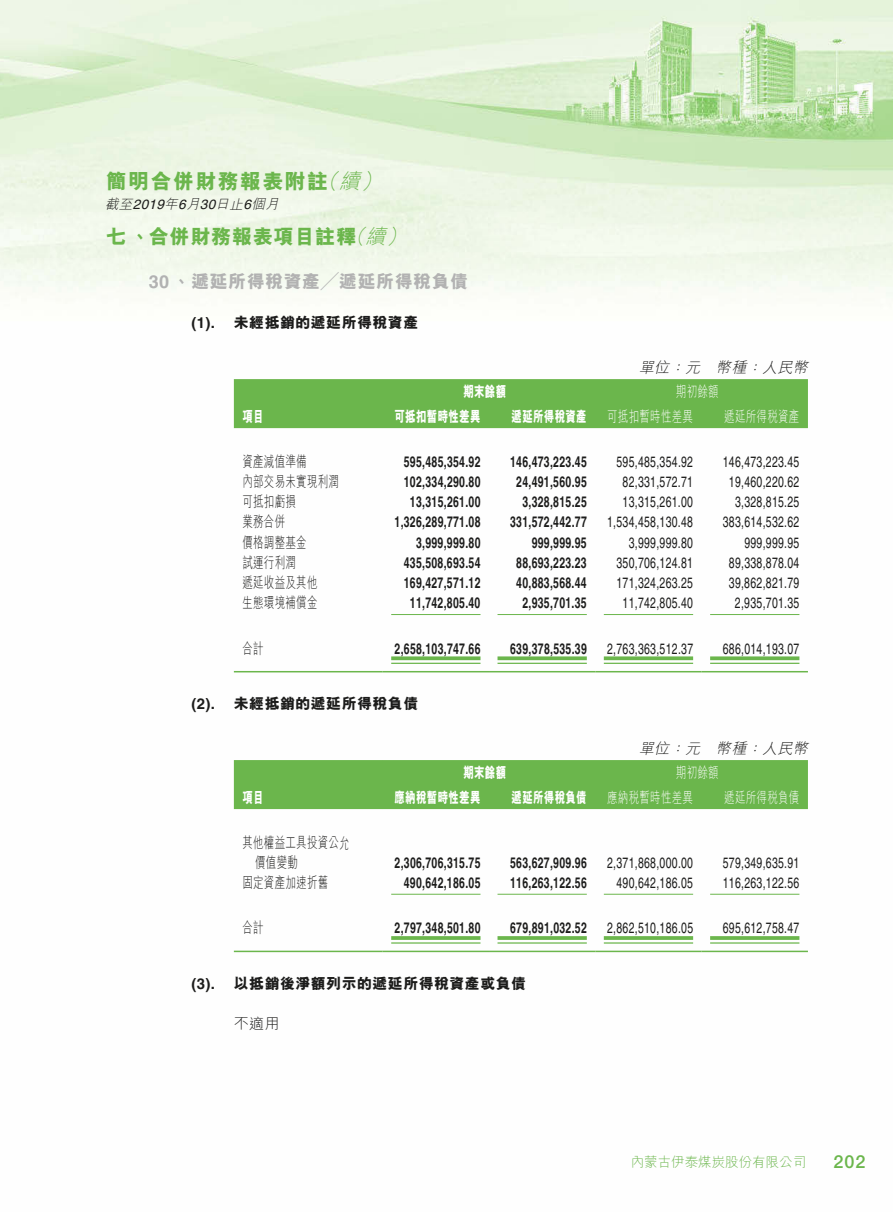
<style>
.page{position:relative;width:893px;height:1212px;background:#fff}
.page>*{position:absolute;margin:0;border:0;box-sizing:border-box;transform-origin:0 0}
.t1{font:800 21px "M Hei HK";letter-spacing:.06em;color:#6bb64c}
.t2{font:800 20.25px "M Hei HK";letter-spacing:.025em;color:#6bb64c}
.t3{font:800 18px "M Hei HK";letter-spacing:.025em;color:#b2b2b2}
.t4{font:500 18px "Helvetica Neue LT Std";color:#6bb64c}
.t5{font:700 15px "Helvetica LT Std";letter-spacing:.025em;color:#1c1c1b;scale:.7 1}
.t6{font:15px "Helvetica LT Std";letter-spacing:.025em;color:#1c1c1b;scale:.7 1}
.t7{font:300 15px/20.2px "M Hei HK";letter-spacing:.025em;color:#1c1c1b;scale:.7 1}
.t8{font:800 15px "M Hei HK";letter-spacing:.025em;color:#1c1c1b}
.t9{font:800 15px "M Hei HK";letter-spacing:.025em;color:#fff;scale:.7 1}
.t10{font:300 15px "M Hei HK";letter-spacing:.025em;color:#fff;scale:.7 1}
.t11{font:italic 300 15px "M Hei HK";color:#1c1c1b}
.t12{font:700 15px "Helvetica LT Std";letter-spacing:.025em;color:#1c1c1b}
.t13{font:300 15px "M Hei HK";letter-spacing:.025em;color:#1c1c1b}
.t14{font:italic 300 13.5px "M Hei HK";color:#1c1c1b}
.t15{font:300 13.5px "M Hei HK";color:#6bb64c}
.s1{font-weight:300;font-style:italic}
.s2{font-family:"Helvetica LT Std";font-weight:400}
.s3{font-family:"Helvetica LT Std";font-weight:700}
</style>
<div class="page">
<img style="left:0;top:0;width:893px;height:953px">
<div style="left:234px;top:379px;width:574px;height:49px;background:#6bb64c"></div>
<hr style="left:391px;top:614px;width:89px;height:1px;background:#6bb64c">
<hr style="left:497px;top:614px;width:90px;height:1px;background:#6bb64c">
<hr style="left:604px;top:614px;width:89px;height:1px;background:#6bb64c">
<hr style="left:710px;top:614px;width:89px;height:1px;background:#6bb64c">
<svg style="left:391px;top:656px;width:89px;height:4px"></svg>
<hr style="left:391px;top:663px;width:89px;height:1px;background:#6bb64c">
<svg style="left:497px;top:656px;width:90px;height:4px"></svg>
<hr style="left:497px;top:663px;width:90px;height:1px;background:#6bb64c">
<svg style="left:604px;top:656px;width:89px;height:4px"></svg>
<hr style="left:604px;top:663px;width:89px;height:1px;background:#6bb64c">
<svg style="left:710px;top:656px;width:89px;height:4px"></svg>
<hr style="left:710px;top:663px;width:89px;height:1px;background:#6bb64c">
<hr style="left:234px;top:671px;width:149px;height:1px;background:#6bb64c">
<hr style="left:383px;top:671px;width:106px;height:1px;background:#6bb64c">
<hr style="left:489px;top:671px;width:106px;height:1px;background:#6bb64c">
<hr style="left:595px;top:671px;width:107px;height:1px;background:#6bb64c">
<hr style="left:702px;top:671px;width:106px;height:1px;background:#6bb64c">
<div style="left:234px;top:760px;width:574px;height:49px;background:#6bb64c"></div>
<hr style="left:391px;top:894px;width:89px;height:1px;background:#6bb64c">
<hr style="left:497px;top:894px;width:90px;height:1px;background:#6bb64c">
<hr style="left:604px;top:894px;width:89px;height:1px;background:#6bb64c">
<hr style="left:710px;top:894px;width:89px;height:1px;background:#6bb64c">
<svg style="left:391px;top:936px;width:89px;height:4px"></svg>
<hr style="left:391px;top:942px;width:89px;height:1px;background:#6bb64c">
<svg style="left:497px;top:936px;width:90px;height:4px"></svg>
<hr style="left:497px;top:942px;width:90px;height:1px;background:#6bb64c">
<svg style="left:604px;top:936px;width:89px;height:4px"></svg>
<hr style="left:604px;top:942px;width:89px;height:1px;background:#6bb64c">
<svg style="left:710px;top:936px;width:89px;height:4px"></svg>
<hr style="left:710px;top:942px;width:89px;height:1px;background:#6bb64c">
<hr style="left:234px;top:951px;width:149px;height:1px;background:#6bb64c">
<hr style="left:383px;top:951px;width:106px;height:1px;background:#6bb64c">
<hr style="left:489px;top:951px;width:106px;height:1px;background:#6bb64c">
<hr style="left:595px;top:951px;width:107px;height:1px;background:#6bb64c">
<hr style="left:702px;top:951px;width:106px;height:1px;background:#6bb64c">
<h1 class="t1" style="left:106px;top:167px;width:284px">簡明合併財務報表附註<span class="s1">（續）</span></h1>
<p class="t14" style="left:105px;top:195px;width:179px">截至<span class="s2">2019</span>年<span class="s2">6</span>月<span class="s2">30</span>日止<span class="s2">6</span>個月</p>
<h2 class="t2" style="left:106px;top:223px;width:308px">七、合併財務報表項目註釋<span class="s1">（續）</span></h2>
<p class="t3" style="left:149px;top:269px;width:321px"><span class="s3">30</span>、遞延所得稅資產╱遞延所得稅負債</p>
<p class="t12" style="left:191px;top:314px;width:25px">(1).</p>
<p class="t8" style="left:234px;top:313px;width:186px">未經抵銷的遞延所得稅資產</p>
<p class="t11" style="left:639px;top:357px;width:175px">單位：元 幣種：人民幣</p>
<p class="t9" style="left:463px;top:382px;width:63px">期末餘額</p>
<p class="t10" style="left:676px;top:381px;width:63px">期初餘額</p>
<p class="t9" style="left:242px;top:406px;width:32px">項目</p>
<p class="t9" style="left:394px;top:406px;width:124px">可抵扣暫時性差異</p>
<p class="t9" style="left:512px;top:406px;width:109px">遞延所得稅資產</p>
<p class="t10" style="left:607px;top:406px;width:124px">可抵扣暫時性差異</p>
<p class="t10" style="left:724px;top:406px;width:109px">遞延所得稅資產</p>
<p class="t7" style="left:242px;top:450px;width:94px">資產減值準備</p>
<p class="t5" style="left:404px;top:452px;width:111px">595,485,354.92</p>
<p class="t5" style="left:510px;top:452px;width:111px">146,473,223.45</p>
<p class="t6" style="left:616px;top:453px;width:111px">595,485,354.92</p>
<p class="t6" style="left:723px;top:453px;width:111px">146,473,223.45</p>
<p class="t7" style="left:242px;top:471px;width:140px">內部交易未實現利潤</p>
<p class="t5" style="left:404px;top:472px;width:111px">102,334,290.80</p>
<p class="t5" style="left:516px;top:472px;width:102px">24,491,560.95</p>
<p class="t6" style="left:623px;top:473px;width:102px">82,331,572.71</p>
<p class="t6" style="left:729px;top:473px;width:102px">19,460,220.62</p>
<p class="t7" style="left:242px;top:491px;width:78px">可抵扣虧損</p>
<p class="t5" style="left:410px;top:493px;width:102px">13,315,261.00</p>
<p class="t5" style="left:522px;top:493px;width:94px">3,328,815.25</p>
<p class="t6" style="left:623px;top:493px;width:102px">13,315,261.00</p>
<p class="t6" style="left:735px;top:493px;width:94px">3,328,815.25</p>
<p class="t7" style="left:242px;top:511px;width:63px">業務合併</p>
<p class="t5" style="left:395px;top:513px;width:124px">1,326,289,771.08</p>
<p class="t5" style="left:510px;top:513px;width:111px">331,572,442.77</p>
<p class="t6" style="left:607px;top:513px;width:124px">1,534,458,130.48</p>
<p class="t6" style="left:723px;top:513px;width:111px">383,614,532.62</p>
<p class="t7" style="left:242px;top:531px;width:94px">價格調整基金</p>
<p class="t5" style="left:416px;top:533px;width:94px">3,999,999.80</p>
<p class="t5" style="left:532px;top:533px;width:80px">999,999.95</p>
<p class="t6" style="left:629px;top:534px;width:94px">3,999,999.80</p>
<p class="t6" style="left:744px;top:534px;width:80px">999,999.95</p>
<p class="t7" style="left:242px;top:552px;width:78px">試運行利潤</p>
<p class="t5" style="left:404px;top:553px;width:111px">435,508,693.54</p>
<p class="t5" style="left:516px;top:553px;width:102px">88,693,223.23</p>
<p class="t6" style="left:616px;top:554px;width:111px">350,706,124.81</p>
<p class="t6" style="left:729px;top:554px;width:102px">89,338,878.04</p>
<p class="t7" style="left:242px;top:572px;width:109px">遞延收益及其他</p>
<p class="t5" style="left:404px;top:574px;width:111px">169,427,571.12</p>
<p class="t5" style="left:516px;top:574px;width:102px">40,883,568.44</p>
<p class="t6" style="left:616px;top:574px;width:111px">171,324,263.25</p>
<p class="t6" style="left:729px;top:574px;width:102px">39,862,821.79</p>
<p class="t7" style="left:242px;top:592px;width:109px">生態環境補償金</p>
<p class="t5" style="left:410px;top:594px;width:102px">11,742,805.40</p>
<p class="t5" style="left:522px;top:594px;width:94px">2,935,701.35</p>
<p class="t6" style="left:623px;top:594px;width:102px">11,742,805.40</p>
<p class="t6" style="left:735px;top:594px;width:94px">2,935,701.35</p>
<p class="t7" style="left:242px;top:637px;width:32px">合計</p>
<p class="t5" style="left:395px;top:639px;width:124px">2,658,103,747.66</p>
<p class="t5" style="left:510px;top:639px;width:111px">639,378,535.39</p>
<p class="t6" style="left:607px;top:639px;width:124px">2,763,363,512.37</p>
<p class="t6" style="left:723px;top:639px;width:111px">686,014,193.07</p>
<p class="t12" style="left:191px;top:695px;width:25px">(2).</p>
<p class="t8" style="left:234px;top:693px;width:186px">未經抵銷的遞延所得稅負債</p>
<p class="t11" style="left:639px;top:738px;width:175px">單位：元 幣種：人民幣</p>
<p class="t9" style="left:463px;top:763px;width:63px">期末餘額</p>
<p class="t10" style="left:676px;top:762px;width:63px">期初餘額</p>
<p class="t9" style="left:242px;top:787px;width:32px">項目</p>
<p class="t9" style="left:394px;top:787px;width:124px">應納稅暫時性差異</p>
<p class="t9" style="left:512px;top:787px;width:109px">遞延所得稅負債</p>
<p class="t10" style="left:607px;top:787px;width:124px">應納稅暫時性差異</p>
<p class="t10" style="left:724px;top:787px;width:109px">遞延所得稅負債</p>
<p class="t7" style="left:255px;top:831px;width:137px;text-indent:-13px">其他權益工具投資公允價值變動</p>
<p class="t5" style="left:395px;top:853px;width:124px">2,306,706,315.75</p>
<p class="t5" style="left:510px;top:853px;width:111px">563,627,909.96</p>
<p class="t6" style="left:607px;top:854px;width:124px">2,371,868,000.00</p>
<p class="t6" style="left:723px;top:854px;width:111px">579,349,635.91</p>
<p class="t7" style="left:242px;top:872px;width:124px">固定資產加速折舊</p>
<p class="t5" style="left:404px;top:874px;width:111px">490,642,186.05</p>
<p class="t5" style="left:510px;top:874px;width:111px">116,263,122.56</p>
<p class="t6" style="left:616px;top:874px;width:111px">490,642,186.05</p>
<p class="t6" style="left:723px;top:874px;width:111px">116,263,122.56</p>
<p class="t7" style="left:242px;top:917px;width:32px">合計</p>
<p class="t5" style="left:395px;top:919px;width:124px">2,797,348,501.80</p>
<p class="t5" style="left:510px;top:919px;width:111px">679,891,032.52</p>
<p class="t6" style="left:607px;top:919px;width:124px">2,862,510,186.05</p>
<p class="t6" style="left:723px;top:919px;width:111px">695,612,758.47</p>
<p class="t12" style="left:191px;top:974px;width:25px">(3).</p>
<p class="t8" style="left:234px;top:973px;width:294px">以抵銷後淨額列示的遞延所得稅資產或負債</p>
<p class="t13" style="left:234px;top:1013px;width:47px">不適用</p>
<p class="t15" style="left:631px;top:1152px;width:177px">內蒙古伊泰煤炭股份有限公司</p>
<p class="t4" style="left:833px;top:1151px;width:34px">202</p>
</div>
